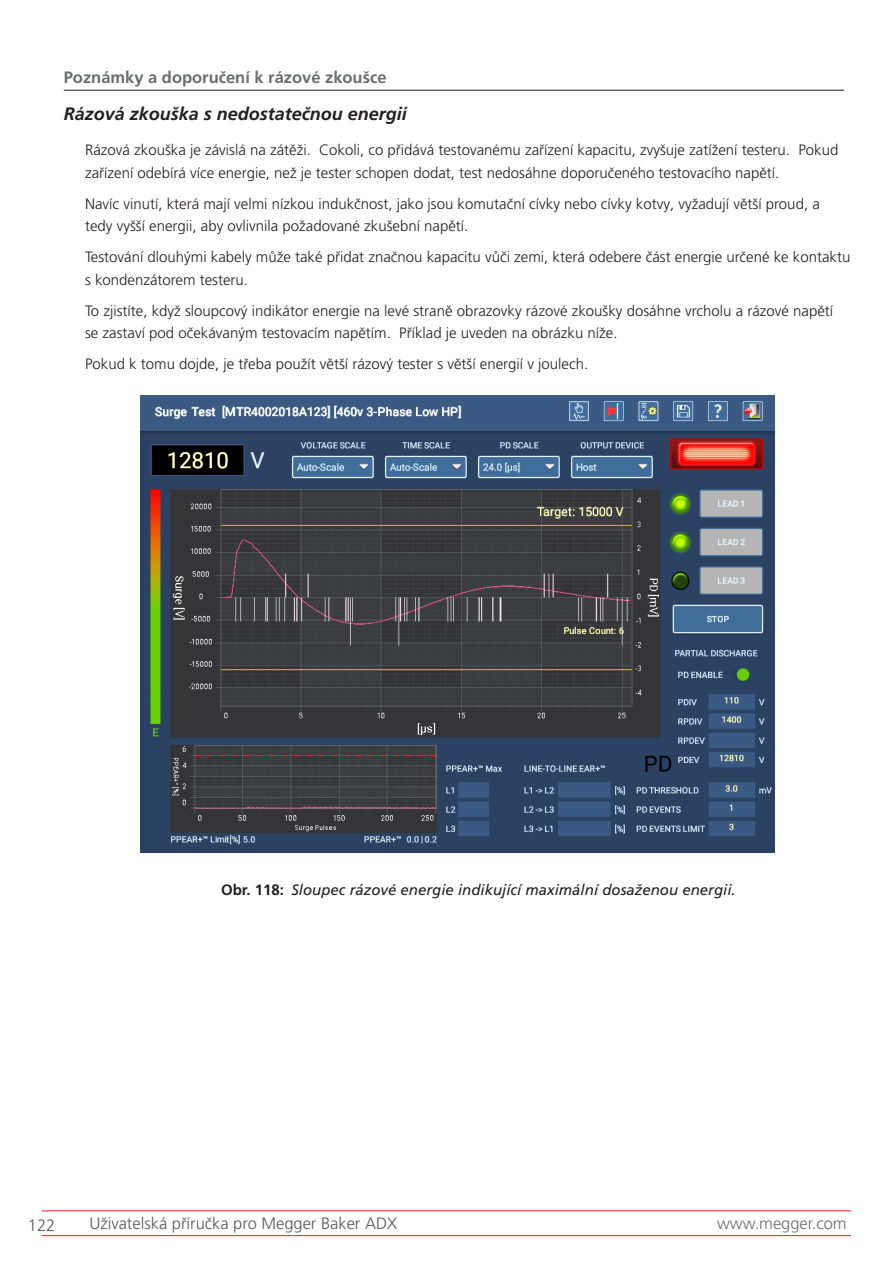
<style>
.page{position:relative;width:893px;height:1263px;background:#fff}
.page>*{position:absolute;margin:0;border:0;box-sizing:border-box;transform-origin:0 0}
.Heading3{font:italic 700 18px "Frutiger LT Pro";color:#231f20}
.t1{font:300 16.5px "Frutiger LT Pro";color:#57585a}
.t2{font:700 16.5px "Frutiger LT Pro";color:#6c6d70}
.t3{font:300 16.5px "Frutiger LT Pro";color:#6c6d70}
.Body{font:300 15px/22.5px "Frutiger LT Pro";color:#231f20}
.t4{font:italic 15px "Frutiger LT Pro";color:#231f20}
.s1{font-weight:700;font-style:normal}
</style>
<div class="page">
<img style="left:140px;top:396px;width:634px;height:457px">
<hr style="left:64px;top:90px;width:780px;height:1px;background:#231f20">
<hr style="left:42px;top:1210px;width:809px;height:1px;background:#ee1d23">
<hr style="left:42px;top:1235px;width:809px;height:1px;background:#ee1d23">
<p class="t2" style="left:64px;top:67px;width:324px">Poznámky a doporučení k rázové zkoušce</p>
<p class="Heading3" style="left:64px;top:103px;width:345px">Rázová zkouška s nedostatečnou energií</p>
<p class="Body" style="left:85px;top:139px;width:755px">Rázová zkouška je závislá na zátěži. Cokoli, co přidává testovanému zařízení kapacitu, zvyšuje zatížení testeru. Pokud zařízení odebírá více energie, než je tester schopen dodat, test nedosáhne doporučeného testovacího napětí.</p>
<p class="Body" style="left:85px;top:192px;width:736px">Navíc vinutí, která mají velmi nízkou indukčnost, jako jsou komutační cívky nebo cívky kotvy, vyžadují větší proud, a tedy vyšší energii, aby ovlivnila požadované zkušební napětí.</p>
<p class="Body" style="left:85px;top:246px;width:767px">Testování dlouhými kabely může také přidat značnou kapacitu vůči zemi, která odebere část energie určené ke kontaktu s kondenzátorem testeru.</p>
<p class="Body" style="left:85px;top:299px;width:750px">To zjistíte, když sloupcový indikátor energie na levé straně obrazovky rázové zkoušky dosáhne vrcholu a rázové napětí se zastaví pod očekávaným testovacím napětím. Příklad je uveden na obrázku níže.</p>
<p class="Body" style="left:85px;top:353px;width:505px">Pokud k tomu dojde, je třeba použít větší rázový tester s větší energií v joulech.</p>
<p class="t4" style="left:221px;top:881px;width:516px"><span class="s1">Obr. 118:</span> Sloupec rázové energie indikující maximální dosaženou energii.</p>
<p class="t1" style="left:28px;top:1215px;width:29px">122</p>
<p class="t1" style="left:89px;top:1213px;width:309px">Uživatelská příručka pro Megger Baker ADX</p>
<p class="t3" style="left:717px;top:1213px;width:131px">www.megger.com</p>
</div>
